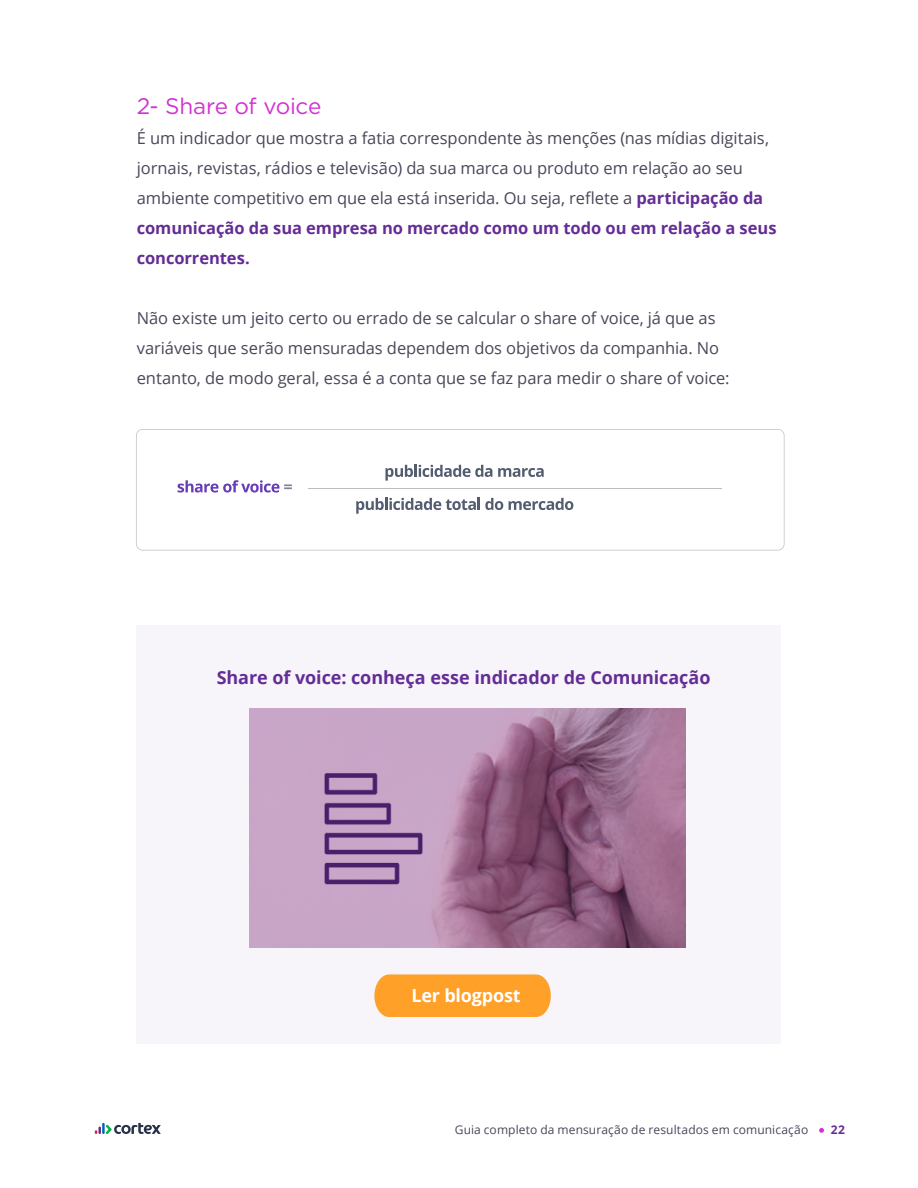
<style>
.page{position:relative;width:918px;height:1188px;background:#fff}
.page>*{position:absolute;margin:0;border:0;box-sizing:border-box;transform-origin:0 0}
.t1{font:22.5px "Gotham";letter-spacing:-.015em;color:#d232d2}
.t2{font:700 18px "Open Sans";letter-spacing:-.005em;color:#642d96}
.t3{font:700 18px "Open Sans";letter-spacing:-.01em;color:#fff}
.t4{font:16.5px/30px "Open Sans";letter-spacing:-.005em;color:#4b465a}
.t5{font:12px "Open Sans";letter-spacing:.01em;color:#4b465a}
.t6{font:700 12px "Open Sans";color:#642d96}
.s1{font-weight:700;color:#642d96}
</style>
<div class="page">
<svg style="left:95px;top:1123px;width:66px;height:11px"></svg>
<svg style="left:819px;top:1128px;width:5px;height:5px"></svg>
<div style="left:137px;top:626px;width:644px;height:418px;background:#f7f5f9"></div>
<img style="left:249px;top:708px;width:437px;height:240px">
<svg style="left:374px;top:974px;width:177px;height:43px;background:#fea73a"></svg>
<div style="left:405px;top:988px;width:122px;height:27px;background:#ffa028"></div>
<svg style="left:136px;top:429px;width:648px;height:121px"></svg>
<svg style="left:178px;top:480px;width:114px;height:13px"></svg>
<svg style="left:385px;top:465px;width:107px;height:16px"></svg>
<svg style="left:498px;top:468px;width:46px;height:9px"></svg>
<svg style="left:356px;top:498px;width:147px;height:16px"></svg>
<svg style="left:509px;top:498px;width:64px;height:12px"></svg>
<hr style="left:309px;top:488px;width:413px;height:1px;background:#babdbf">
<h1 class="t1" style="left:137px;top:92px;width:186px">2- Share of voice</h1>
<p class="t4" style="left:137px;top:123px;width:641px">É um indicador que mostra a fatia correspondente às menções (nas mídias digitais, jornais, revistas, rádios e televisão) da sua marca ou produto em relação ao seu ambiente competitivo em que ela está inserida. Ou seja, reflete a <span class="s1">participação da comunicação da sua empresa no mercado como um todo ou em relação a seus concorrentes.</span></p>
<p class="t4" style="left:137px;top:303px;width:594px">Não existe um jeito certo ou errado de se calcular o share of voice, já que as variáveis que serão mensuradas dependem dos objetivos da companhia. No entanto, de modo geral, essa é a conta que se faz para medir o share of voice:</p>
<p class="t2" style="left:217px;top:665px;width:495px">Share of voice: conheça esse indicador de Comunicação</p>
<p class="t3" style="left:411px;top:983px;width:111px">Ler blogpost</p>
<p class="t5" style="left:455px;top:1121px;width:355px">Guia completo da mensuração de resultados em comunicação</p>
<p class="t6" style="left:831px;top:1121px;width:16px">22</p>
</div>
